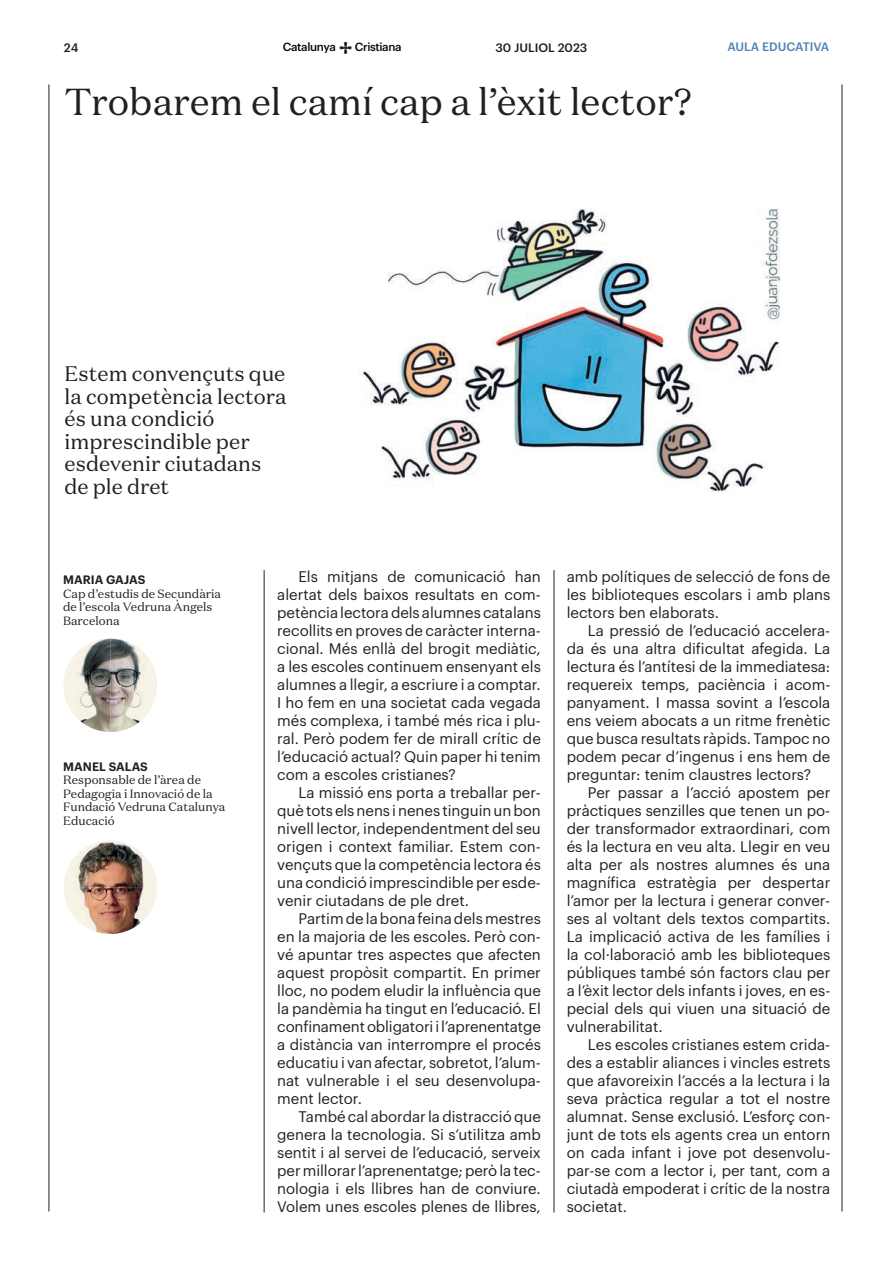
<style>
.page{position:relative;width:893px;height:1263px;background:#fff}
.page>*{position:absolute;margin:0;border:0;box-sizing:border-box;transform-origin:0 0}
.t1{font:37.5px "Domaine Text";color:#231f20}
.t2{font:21px/22.5px "Domaine Text";color:#231f20}
.t3{font:15px/18px "Graphik";color:#231f20;text-align:justify}
.t4{font:12px/13.5px "Domaine Text";color:#231f20}
.t5{font:600 12px "Graphik";letter-spacing:.005em;color:#231f20}
.t6{font:500 12px "Graphik";color:#231f20}
.t7{font:500 12px "Graphik";letter-spacing:-.01em;color:#5181b8}
.t8{font:500 11.55px "Graphik";letter-spacing:-.03em;color:#07090c}
</style>
<div class="page">
<hr style="left:49px;top:85px;width:1px;height:1126px;background:#231f20">
<hr style="left:842px;top:85px;width:1px;height:1126px;background:#231f20">
<svg style="left:339px;top:42px;width:13px;height:12px"></svg>
<img style="left:363px;top:208px;width:417px;height:284px">
<img style="left:65px;top:638px;width:90px;height:94px">
<hr style="left:264px;top:570px;width:1px;height:642px;background:#231f20">
<hr style="left:554px;top:570px;width:1px;height:642px;background:#231f20">
<img style="left:64px;top:840px;width:93px;height:94px">
<p class="t6" style="left:64px;top:38px;width:16px">24</p>
<p class="t8" style="left:283px;top:38px;width:54px">Catalunya</p>
<p class="t8" style="left:355px;top:38px;width:48px">Cristiana</p>
<p class="t6" style="left:495px;top:38px;width:93px">30 JULIOL 2023</p>
<p class="t7" style="left:727px;top:38px;width:103px">AULA EDUCATIVA</p>
<h1 class="t1" style="left:65px;top:78px;width:629px">Trobarem el camí cap a l’èxit lector?</h1>
<h2 class="t2" style="left:65px;top:362px;width:223px">Estem convençuts que la competència lectora és una condició imprescindible per esdevenir ciutadans de ple dret</h2>
<p class="t5" style="left:63px;top:570px;width:84px">MARIA GAJAS</p>
<p class="t4" style="left:63px;top:586px;width:159px">Cap d’estudis de Secundària de l’escola Vedruna Àngels<br>Barcelona</p>
<p class="t5" style="left:63px;top:757px;width:86px">MANEL SALAS</p>
<p class="t4" style="left:63px;top:773px;width:164px">Responsable de l’àrea de<br>Pedagogia i Innovació de la<br>Fundació Vedruna Catalunya<br>Educació</p>
<p class="t3" style="left:277px;top:567px;width:265px;text-indent:21px">Els mitjans de comunicació han alertat dels baixos resultats en com&shy;petència lectora dels alumnes catalans recollits en proves de caràcter interna&shy;cional. Més enllà del brogit mediàtic, a les escoles continuem ensenyant els alumnes a llegir, a escriure i a comptar.<br>I ho fem en una societat cada vegada més complexa, i també més rica i plu&shy;ral. Però podem fer de mirall crític de l’educació actual? Quin paper hi tenim com a escoles cristianes?</p>
<p class="t3" style="left:277px;top:783px;width:265px;text-indent:21px">La missió ens porta a treballar per&shy;què tots els nens i nenes tinguin un bon nivell lector, independentment del seu origen i context familiar. Estem con&shy;vençuts que la competència lectora és una condició imprescindible per esde&shy;venir ciutadans de ple dret.</p>
<p class="t3" style="left:277px;top:909px;width:265px;text-indent:21px">Partim de la bona feina dels mestres en la majoria de les escoles. Però con&shy;vé apuntar tres aspectes que afecten aquest propòsit compartit. En primer lloc, no podem eludir la influència que la pandèmia ha tingut en l’educació. El confinament obligatori i l’aprenentatge a distància van interrompre el procés educatiu i van afectar, sobretot, l’alum&shy;nat vulnerable i el seu desenvolupa&shy;ment lector.</p>
<p class="t3" style="left:277px;top:1107px;width:265px;text-indent:21px">També cal abordar la distracció que genera la tecnologia. Si s’utilitza amb sentit i al servei de l’educació, serveix per millorar l’aprenentatge; però la tec&shy;nologia i els llibres han de conviure.<br>Volem unes escoles plenes de llibres,</p>
<p class="t3" style="left:567px;top:567px;width:265px">amb polítiques de selecció de fons de les biblioteques escolars i amb plans lectors ben elaborats.</p>
<p class="t3" style="left:567px;top:621px;width:265px;text-indent:21px">La pressió de l’educació accelera&shy;da és una altra dificultat afegida. La lectura és l’antítesi de la immediatesa: requereix temps, paciència i acom&shy;panyament. I massa sovint a l’escola ens veiem abocats a un ritme frenètic que busca resultats ràpids. Tampoc no podem pecar d’ingenus i ens hem de preguntar: tenim claustres lectors?</p>
<p class="t3" style="left:567px;top:783px;width:265px;text-indent:21px">Per passar a l’acció apostem per pràctiques senzilles que tenen un po&shy;der transformador extraordinari, com és la lectura en veu alta. Llegir en veu alta per als nostres alumnes és una magnífica estratègia per despertar l’amor per la lectura i generar conver&shy;ses al voltant dels textos compartits.<br>La implicació activa de les famílies i la col·laboració amb les biblioteques públiques també són factors clau per a l’èxit lector dels infants i joves, en es&shy;pecial dels qui viuen una situació de vulnerabilitat.</p>
<p class="t3" style="left:567px;top:1035px;width:265px;text-indent:21px">Les escoles cristianes estem crida&shy;des a establir aliances i vincles estrets que afavoreixin l’accés a la lectura i la seva pràctica regular a tot el nostre alumnat. Sense exclusió. L’esforç con&shy;junt de tots els agents crea un entorn on cada infant i jove pot desenvolu&shy;par-se com a lector i, per tant, com a ciutadà empoderat i crític de la nostra societat.</p>
</div>
